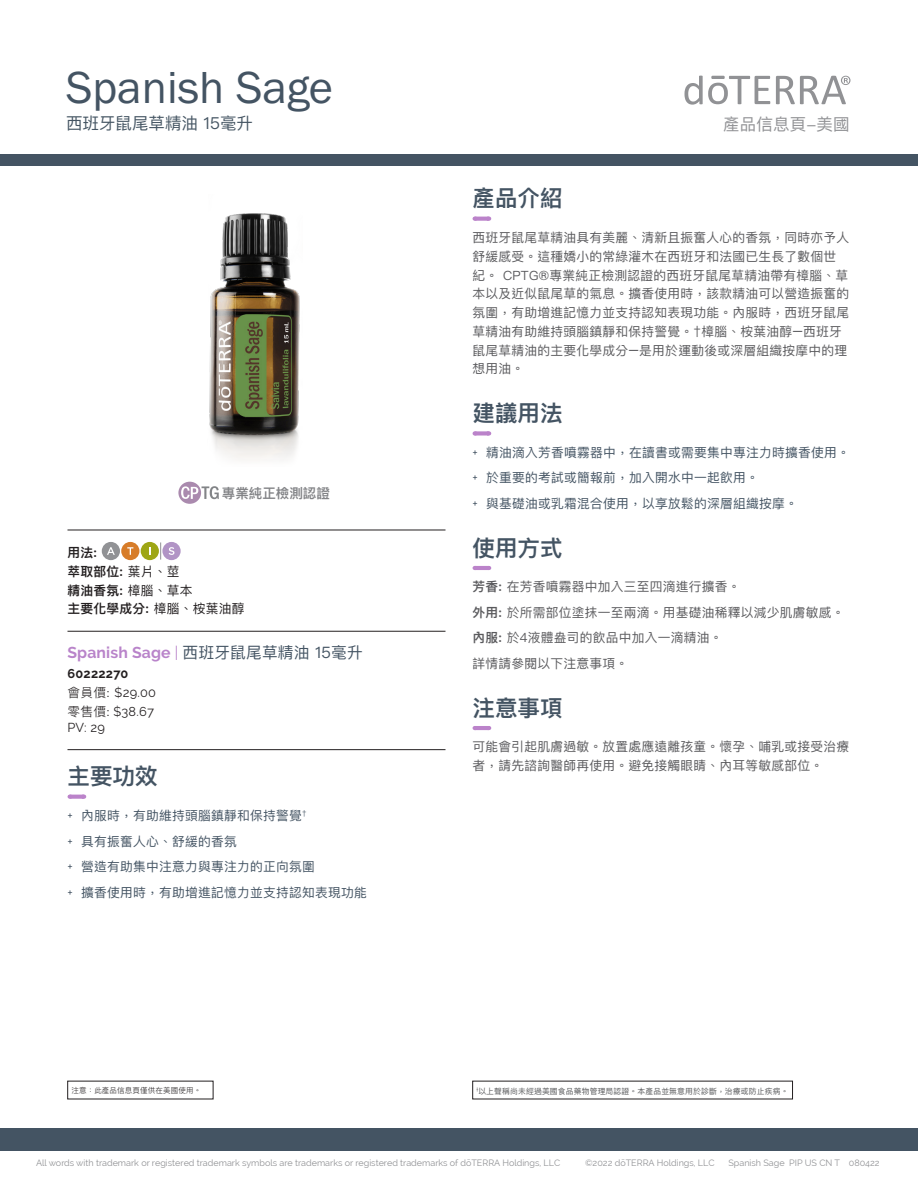
<style>
.page{position:relative;width:918px;height:1188px;background:#fff}
.page>*{position:absolute;margin:0;border:0;box-sizing:border-box;transform-origin:0 0}
.Main_Title{font:46.5px "Franklin Gothic URW Boo";color:#445463}
.Header__Sanctuary_da{font:600 22.5px "Ping Fang TC";color:#445463}
.Product_Descriptor_T{font:16.5px "Ping Fang TC";color:#455563}
.t1{font:16.5px "Ping Fang TC";letter-spacing:.01em;color:#919295}
.Tag_Title_Italic___R{font:15.75px "Ping Fang TC";letter-spacing:.01em;color:#445463}
.Oil_Attributes_Panel{font:600 13.5px "Ping Fang TC";color:#838487}
.Body_-_CN{font:12.75px/18.8px "Ping Fang TC";letter-spacing:.02em;color:#5a5a5d}
.t2{font:12.75px "Ping Fang TC";letter-spacing:.02em;color:#445463}
.Directions____body{font:12.75px "Ping Fang TC";letter-spacing:.02em;color:#5a5a5d}
.Oil_Attributes_Panel-2{font:600 12.75px "Ping Fang TC";letter-spacing:.02em;color:#231f20}
.Tag_wholesale_-_CN{font:12.75px "Raleway";color:#231f20}
.Tag_retail{font:12.75px "Raleway";color:#231f20}
.Tag_SKU{font:700 12.75px "Raleway";letter-spacing:.02em;color:#231f20}
.Tag_PV___Bottom_Rule{font:12.75px "Raleway";color:#231f20}
.Oil_Attributes_Top{font:600 12.75px "Ping Fang TC";color:#231f20}
.Footer_Right{font:9px "Raleway";color:#919295}
.Dagger_Box_-_CN{font:7.8px "Ping Fang TC";letter-spacing:.02em;color:#57585a}
.Dagger_Box{font:300 7.5px "Ping Fang TC";letter-spacing:.02em;color:#231f20}
.s1{font-weight:400}
.s2{font-family:"Raleway";font-weight:700;color:#b984ca}
.s3{font-family:"Raleway";color:#b984ca}
.s4{font-family:"Ping Fang TC";font-weight:300}
.s5{font-family:"Raleway"}
.s6{font-weight:600}
</style>
<div class="page">
<div style="left:0;top:155px;width:918px;height:11px;background:#445463"></div>
<div style="left:0;top:1128px;width:918px;height:23px;background:#445463"></div>
<svg style="left:776px;top:76px;width:74px;height:28px"></svg>
<svg style="left:684px;top:76px;width:86px;height:29px"></svg>
<img style="left:209px;top:213px;width:91px;height:247px">
<svg style="left:475px;top:217px;width:14px;height:4px"></svg>
<svg style="left:475px;top:431px;width:14px;height:5px"></svg>
<svg style="left:475px;top:566px;width:14px;height:4px"></svg>
<svg style="left:475px;top:726px;width:14px;height:4px"></svg>
<hr style="left:68px;top:530px;width:378px;height:1px;background:#231f20">
<hr style="left:68px;top:631px;width:378px;height:1px;background:#231f20">
<hr style="left:68px;top:749px;width:378px;height:1px;background:#231f20">
<svg style="left:70px;top:795px;width:14px;height:4px"></svg>
<div style="left:102px;top:542px;width:18px;height:18px;background:#919295;border-radius:50%"></div>
<svg style="left:107px;top:547px;width:8px;height:8px"></svg>
<div style="left:121px;top:542px;width:18px;height:18px;background:#d77c29;border-radius:50%"></div>
<svg style="left:127px;top:547px;width:6px;height:8px"></svg>
<div style="left:141px;top:542px;width:18px;height:18px;background:#9ea615;border-radius:50%"></div>
<div style="left:162px;top:542px;width:19px;height:18px;background:#b194c5;border-radius:50%"></div>
<svg style="left:169px;top:547px;width:5px;height:8px"></svg>
<svg style="left:160px;top:542px;width:1px;height:18px"></svg>
<svg style="left:178px;top:482px;width:41px;height:22px"></svg>
<p class="Main_Title" style="left:66px;top:59px;width:268px">Spanish Sage</p>
<p class="Product_Descriptor_T" style="left:66px;top:113px;width:189px">西班牙鼠尾草精油 15毫升</p>
<p class="Oil_Attributes_Panel" style="left:222px;top:485px;width:109px">專業純正檢測認證</p>
<p class="Oil_Attributes_Top" style="left:68px;top:545px;width:31px">用法:</p>
<p class="Oil_Attributes_Panel-2" style="left:68px;top:564px;width:114px">萃取部位: <span class="s1">葉片、莖</span></p>
<p class="Oil_Attributes_Panel-2" style="left:68px;top:582px;width:127px">精油香氛: <span class="s1">樟腦、草本</span></p>
<p class="Oil_Attributes_Panel-2" style="left:68px;top:601px;width:179px">主要化學成分: <span class="s1">樟腦、桉葉油醇</span></p>
<p class="Tag_Title_Italic___R" style="left:68px;top:643px;width:297px"><span class="s2">Spanish Sage</span> <span class="s3">|</span> 西班牙鼠尾草精油 15毫升</p>
<p class="Tag_SKU" style="left:68px;top:667px;width:62px">60222270</p>
<p class="Tag_wholesale_-_CN" style="left:68px;top:685px;width:90px"><span class="s4">會員價:</span> $29.00</p>
<p class="Tag_retail" style="left:68px;top:704px;width:88px"><span class="s4">零售價:</span> $38.67</p>
<p class="Tag_PV___Bottom_Rule" style="left:68px;top:721px;width:39px">PV: 29</p>
<p class="Header__Sanctuary_da" style="left:68px;top:762px;width:91px">主要功效</p>
<p class="t2" style="left:68px;top:808px;width:240px"><span class="s5">+</span> 內服時，有助維持頭腦鎮靜和保持警覺<sup>†</sup></p>
<p class="t2" style="left:68px;top:833px;width:171px"><span class="s5">+</span> 具有振奮人心、舒緩的香氛</p>
<p class="t2" style="left:68px;top:859px;width:249px"><span class="s5">+</span> 營造有助集中注意力與專注力的正向氛圍</p>
<p class="t2" style="left:68px;top:884px;width:301px"><span class="s5">+</span> 擴香使用時，有助增進記憶力並支持認知表現功能</p>
<p class="t1" style="left:723px;top:114px;width:128px">產品信息頁-美國</p>
<p class="Header__Sanctuary_da" style="left:472px;top:184px;width:91px">產品介紹</p>
<p class="Body_-_CN" style="left:472px;top:228px;width:378px">西班牙鼠尾草精油具有美麗、清新且振奮人心的香氛，同時亦予人舒緩感受。這種嬌小的常綠灌木在西班牙和法國已生長了數個世紀。 CPTG®專業純正檢測認證的西班牙鼠尾草精油帶有樟腦、草本以及近似鼠尾草的氣息。擴香使用時，該款精油可以營造振奮的氛圍，有助增進記憶力並支持認知表現功能。內服時，西班牙鼠尾草精油有助維持頭腦鎮靜和保持警覺。†樟腦、桉葉油醇–西班牙鼠尾草精油的主要化學成分–是用於運動後或深層組織按摩中的理想用油。</p>
<p class="Header__Sanctuary_da" style="left:472px;top:399px;width:91px">建議用法</p>
<p class="t2" style="left:472px;top:444px;width:379px"><span class="s5">+</span> 精油滴入芳香噴霧器中，在讀書或需要集中專注力時擴香使用。</p>
<p class="t2" style="left:472px;top:470px;width:288px"><span class="s5">+</span> 於重要的考試或簡報前，加入開水中一起飲用。</p>
<p class="t2" style="left:472px;top:495px;width:327px"><span class="s5">+</span> 與基礎油或乳霜混合使用，以享放鬆的深層組織按摩。</p>
<p class="Header__Sanctuary_da" style="left:472px;top:534px;width:91px">使用方式</p>
<p class="Directions____body" style="left:472px;top:579px;width:270px"><span class="s6">芳香:</span> 在芳香噴霧器中加入三至四滴進行擴香。</p>
<p class="Directions____body" style="left:472px;top:605px;width:374px"><span class="s6">外用:</span> 於所需部位塗抹一至兩滴。用基礎油稀釋以減少肌膚敏感。</p>
<p class="Directions____body" style="left:472px;top:630px;width:252px"><span class="s6">內服:</span> 於4液體盎司的飲品中加入一滴精油。</p>
<p class="Body_-_CN" style="left:472px;top:654px;width:157px">詳情請參閱以下注意事項。</p>
<p class="Header__Sanctuary_da" style="left:472px;top:694px;width:91px">注意事項</p>
<p class="Body_-_CN" style="left:472px;top:737px;width:378px">可能會引起肌膚過敏。放置處應遠離孩童。懷孕、哺乳或接受治療者，請先諮詢醫師再使用。避免接觸眼睛、內耳等敏感部位。</p>
<p class="Dagger_Box" style="left:71px;top:1085px;width:131px">注意：此產品信息頁僅供在美國使用。</p>
<p class="Dagger_Box_-_CN" style="left:476px;top:1086px;width:314px"><sup>†</sup>以上聲稱尚未經過美國食品藥物管理局認證。本產品並無意用於診斷，治療或防止疾病。</p>
<p class="Footer_Right" style="left:36px;top:1158px;width:526px">All words with trademark or registered trademark symbols are trademarks or registered trademarks of dōTERRA Holdings, LLC</p>
<p class="Footer_Right" style="left:585px;top:1158px;width:131px">©2022 dōTERRA Holdings, LLC</p>
<p class="Footer_Right" style="left:728px;top:1158px;width:153px">Spanish Sage PIP US CN T 080422</p>
</div>
